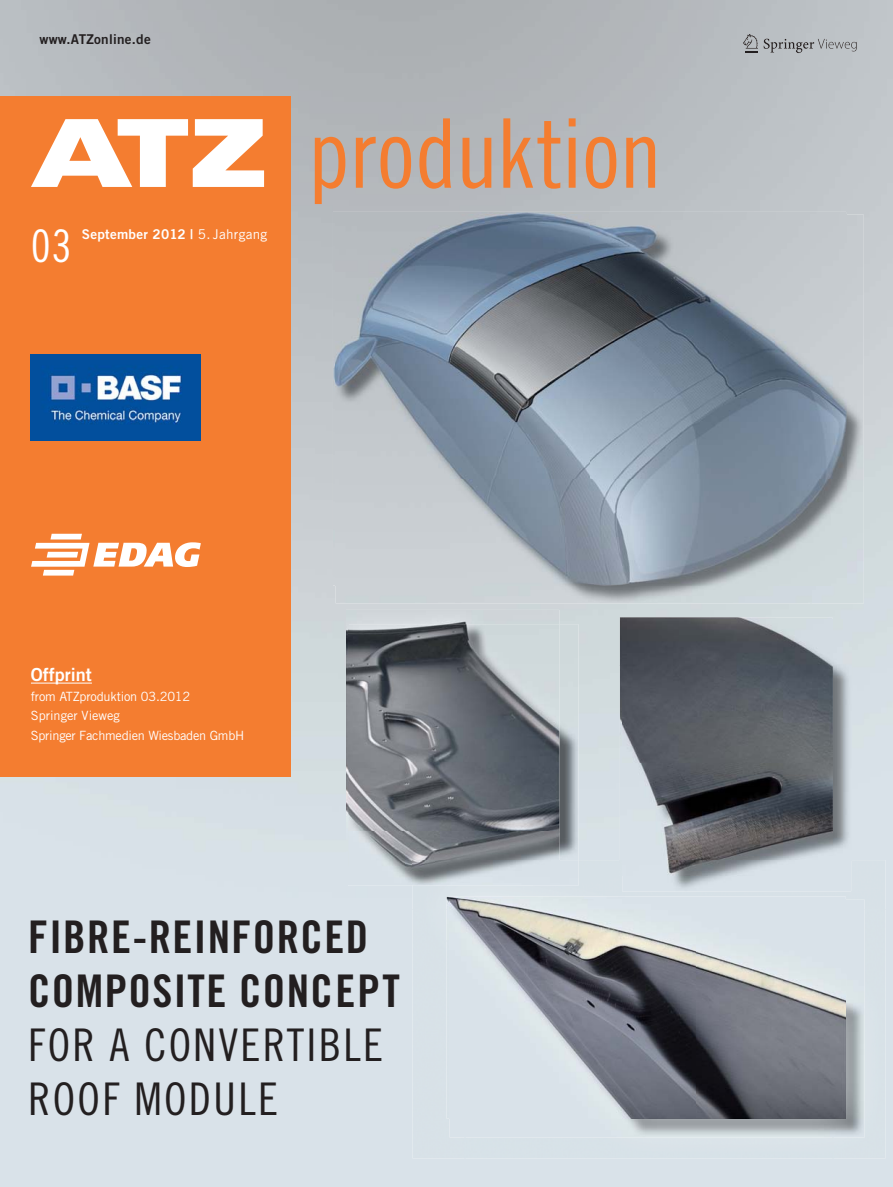
<style>
.page{position:relative;width:893px;height:1187px;background:#fff}
.page>*{position:absolute;margin:0;border:0;box-sizing:border-box;transform-origin:0 0}
.t1{font:96px "Trade Gothic LT Std Cn 18";letter-spacing:-.005em;color:#f47d30}
.t2{font:45px/54px "Trade Gothic LT Std Bd Cn 20";letter-spacing:.03em;color:#231f20}
.t3{font:45px/54px "Trade Gothic LT Std Cn 18";letter-spacing:.05em;color:#231f20}
.t4{font:45px "Trade Gothic LT Std Cn 18";color:#fff}
.t5{font:18px "Trade Gothic LT Std Bd 2";color:#fff}
.t6{font:13.5px "Trade Gothic LT Std Bd 2";letter-spacing:.02em;color:#fff}
.t7{font:13.5px "Trade Gothic LT Std Bd 2";letter-spacing:.02em;color:#231f20}
.t8{font:12.75px/19.5px "Trade Gothic LT Std";letter-spacing:-.015em;color:#fff}
.s1{font-family:"Trade Gothic LT Std"}
</style>
<div class="page">
<img style="left:0;top:0;width:893px;height:1186px">
<div style="left:0;top:96px;width:290px;height:680px;background:#f47d30"></div>
<svg style="left:31px;top:119px;width:233px;height:68px"></svg>
<hr style="left:31px;top:682px;width:61px;height:1px;background:#fff">
<svg style="left:743px;top:34px;width:114px;height:19px;background:#a8abae"></svg>
<img style="left:31px;top:355px;width:170px;height:85px">
<img style="left:811px;top:215px;width:53px;height:388px">
<img style="left:336px;top:585px;width:475px;height:18px">
<img style="left:333px;top:212px;width:513px;height:53px">
<img style="left:333px;top:265px;width:3px;height:320px">
<img style="left:336px;top:215px;width:510px;height:370px">
<div style="left:412px;top:860px;width:473px;height:49px;background:#d8e1e7"></div>
<div style="left:412px;top:909px;width:53px;height:249px;background:#d8e1e7"></div>
<div style="left:833px;top:909px;width:52px;height:249px;background:#d8e2e8"></div>
<div style="left:465px;top:1137px;width:368px;height:21px;background:#d8e2e8"></div>
<img style="left:449px;top:899px;width:416px;height:238px">
<img style="left:446px;top:896px;width:400px;height:44px">
<img style="left:446px;top:940px;width:3px;height:178px">
<img style="left:449px;top:899px;width:397px;height:219px">
<img style="left:348px;top:624px;width:230px;height:261px">
<img style="left:412px;top:860px;width:166px;height:25px">
<div style="left:346px;top:610px;width:213px;height:45px;background:#d0d6d9"></div>
<img style="left:346px;top:655px;width:2px;height:228px">
<img style="left:348px;top:624px;width:211px;height:259px">
<img style="left:412px;top:860px;width:147px;height:23px">
<img style="left:832px;top:619px;width:19px;height:241px">
<img style="left:622px;top:860px;width:229px;height:31px">
<img style="left:620px;top:617px;width:212px;height:48px">
<img style="left:620px;top:665px;width:2px;height:195px">
<svg style="left:620px;top:860px;width:2px;height:15px"></svg>
<img style="left:622px;top:619px;width:210px;height:256px">
<svg style="left:31px;top:533px;width:170px;height:42px"></svg>
<p class="t7" style="left:39px;top:34px;width:113px">www.ATZonline.de</p>
<h2 class="t4" style="left:31px;top:230px;width:42px">03</h2>
<p class="t6" style="left:82px;top:230px;width:187px">September 2012 | <span class="s1">5. Jahrgang</span></p>
<h1 class="t1" style="left:307px;top:119px;width:356px">produktion</h1>
<h3 class="t5" style="left:31px;top:668px;width:63px">Offprint</h3>
<p class="t8" style="left:31px;top:688px;width:215px">from ATZproduktion 03.2012<br>Springer Vieweg<br>Springer Fachmedien Wiesbaden GmbH</p>
<h2 class="t2" style="left:28px;top:915px;width:373px">FIBRE-REINFORCED<br>COMPOSITE CONCEPT</h2>
<h2 class="t3" style="left:28px;top:1023px;width:357px">FOR A CONVERTIBLE<br>ROOF MODULE</h2>
</div>
